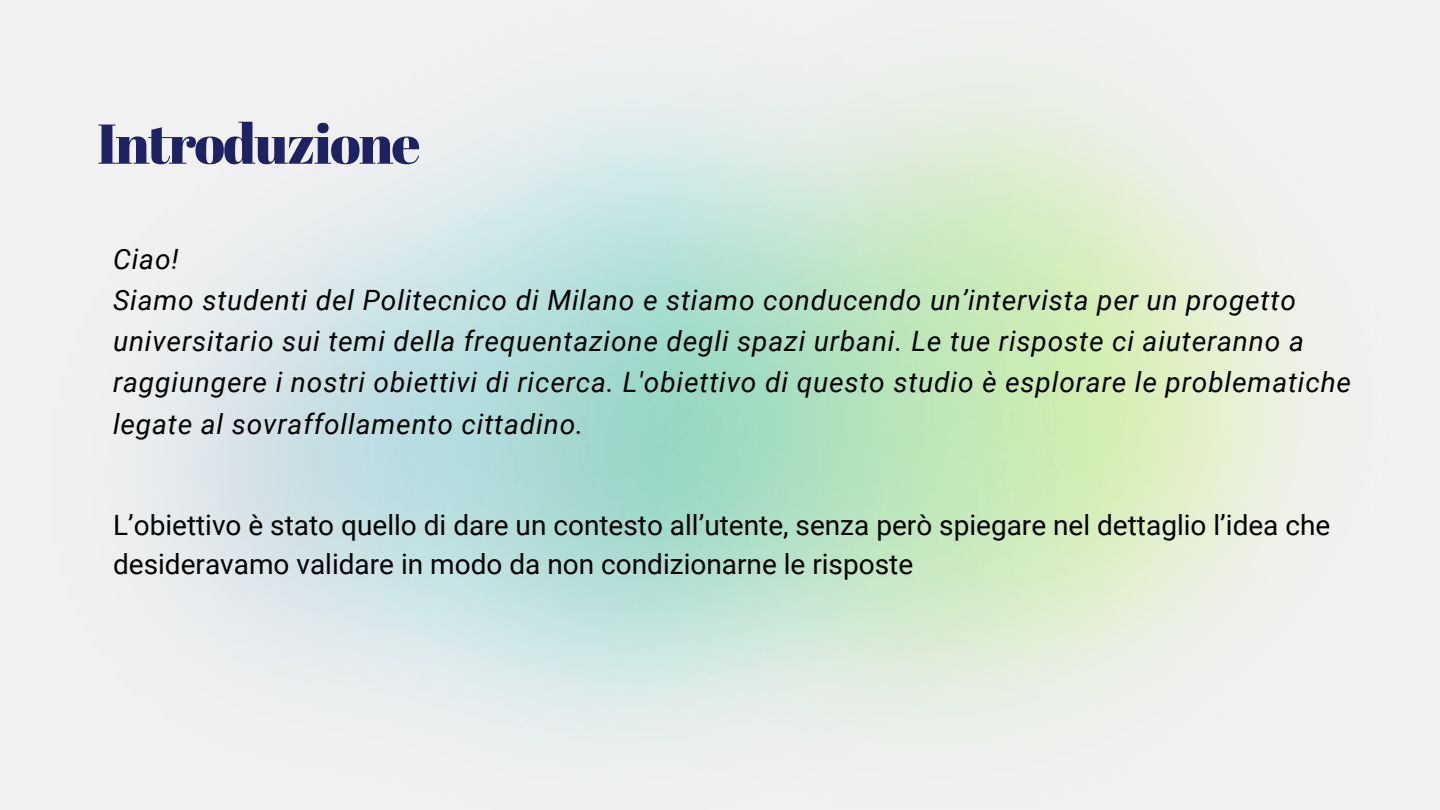
<style>
.page{position:relative;width:1440px;height:810px;background:#fff}
.page>*{position:absolute;margin:0;border:0;box-sizing:border-box;transform-origin:0 0}
.t1{font:56px "Abril Fatface";letter-spacing:-.03em;color:#1d2262}
.t2{font:italic 28px/41.2px "Roboto";letter-spacing:.03em;color:#000}
.t3{font:28px/39px "Roboto";color:#000}
</style>
<div class="page">
<h1 class="t1" style="left:97px;top:104px;width:325px">Introduzione</h1>
<p class="t2" style="left:113px;top:239px;width:1240px">Ciao!<br>Siamo studenti del Politecnico di Milano e stiamo conducendo un’intervista per un progetto universitario sui temi della frequentazione degli spazi urbani. Le tue risposte ci aiuteranno a raggiungere i nostri obiettivi di ricerca. L'obiettivo di questo studio è esplorare le problematiche legate al sovraffollamento cittadino.</p>
<p class="t3" style="left:113px;top:506px;width:1219px">L’obiettivo è stato quello di dare un contesto all’utente, senza però spiegare nel dettaglio l’idea che desideravamo validare in modo da non condizionarne le risposte</p>
</div>
